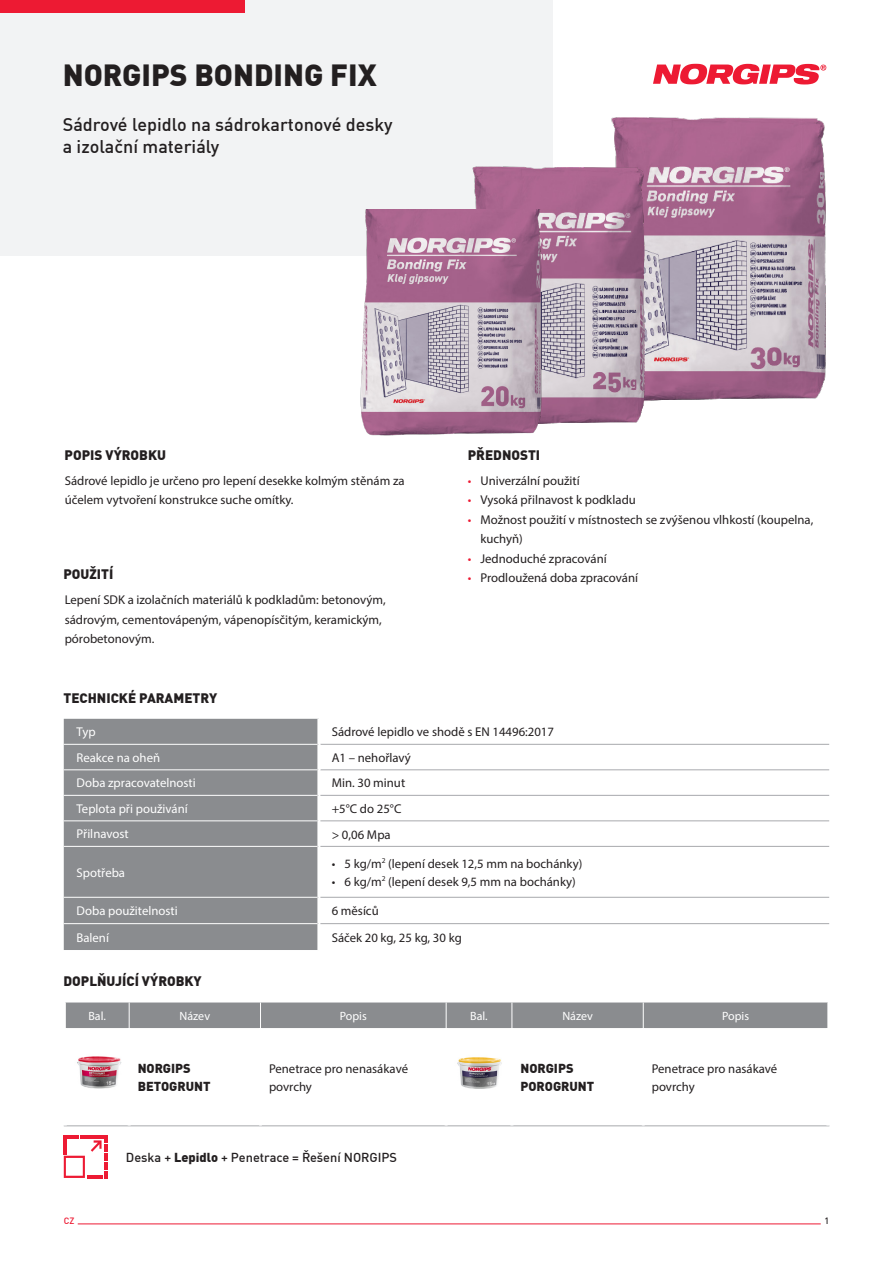
<style>
.page{position:relative;width:893px;height:1263px;background:#fff}
.page>*{position:absolute;margin:0;border:0;box-sizing:border-box;transform-origin:0 0}
.t1{font:900 30px "DIN Offc Pro";color:#231f20}
.t2{font:500 18px/22.5px "DIN Offc Pro";color:#231f20}
.header_2{font:900 13.5px "DIN Offc Pro";color:#231f20}
.txt_bullet{font:12.75px/19.5px "Myriad Pro";color:#231f20}
.t3{font:12.75px "Myriad Pro";color:#fff}
.txt{font:12.75px/18px "Myriad Pro";color:#231f20}
.t4{font:500 12.75px "DIN Offc Pro";color:#231f20}
.txt-2{font:900 12.75px/18px "DIN Offc Pro";color:#231f20}
.t5{font:12px "Myriad Pro";color:#fff}
.t6{font:500 9px "DIN Offc Pro";color:#ed1a33}
.t7{font:500 9px "DIN Offc Pro";color:#231f20}
.s1{color:#ed1a33}
.s2{font-weight:900}
</style>
<div class="page">
<div style="left:0;top:0;width:553px;height:255px;background:#f2f3f4"></div>
<div style="left:0;top:0;width:244px;height:13px;background:#ed1a33"></div>
<svg style="left:653px;top:64px;width:173px;height:20px"></svg>
<hr style="left:78px;top:1223px;width:743px;height:1px;background:#ed1a33">
<svg style="left:64px;top:1135px;width:43px;height:44px"></svg>
<img style="left:611px;top:118px;width:215px;height:282px">
<img style="left:472px;top:162px;width:230px;height:262px">
<hr style="left:64px;top:1125px;width:65px;height:1px;background:#a8a9ad">
<hr style="left:129px;top:1125px;width:131px;height:1px;background:#a8a9ad">
<hr style="left:260px;top:1125px;width:186px;height:1px;background:#a8a9ad">
<hr style="left:446px;top:1125px;width:66px;height:1px;background:#a8a9ad">
<hr style="left:512px;top:1125px;width:131px;height:1px;background:#a8a9ad">
<hr style="left:643px;top:1125px;width:186px;height:1px;background:#a8a9ad">
<div style="left:65px;top:1002px;width:763px;height:26px;background:#8a8c8f"></div>
<div style="left:64px;top:719px;width:253px;height:231px;background:#8a8c8f"></div>
<hr style="left:64px;top:795px;width:253px;height:1px;background:#fff">
<hr style="left:64px;top:820px;width:253px;height:1px;background:#fff">
<hr style="left:64px;top:846px;width:253px;height:1px;background:#fff">
<hr style="left:64px;top:897px;width:253px;height:1px;background:#fff">
<hr style="left:64px;top:923px;width:253px;height:1px;background:#fff">
<hr style="left:320px;top:744px;width:509px;height:1px;background:#a8a9ad">
<hr style="left:320px;top:769px;width:509px;height:1px;background:#a8a9ad">
<hr style="left:320px;top:795px;width:509px;height:1px;background:#a8a9ad">
<hr style="left:320px;top:820px;width:509px;height:1px;background:#a8a9ad">
<hr style="left:320px;top:846px;width:509px;height:1px;background:#a8a9ad">
<hr style="left:320px;top:897px;width:509px;height:1px;background:#a8a9ad">
<hr style="left:320px;top:923px;width:509px;height:1px;background:#a8a9ad">
<hr style="left:64px;top:744px;width:253px;height:1px;background:#fff">
<hr style="left:64px;top:769px;width:253px;height:1px;background:#fff">
<img style="left:77px;top:1056px;width:45px;height:33px">
<img style="left:457px;top:1057px;width:45px;height:32px">
<img style="left:356px;top:209px;width:190px;height:227px">
<p class="t1" style="left:63px;top:51px;width:315px">NORGIPS BONDING FIX</p>
<p class="t2" style="left:63px;top:112px;width:331px">Sádrové lepidlo na sádrokartonové desky a izolační materiály</p>
<p class="header_2" style="left:65px;top:445px;width:103px">POPIS VÝROBKU</p>
<p class="header_2" style="left:468px;top:445px;width:74px">PŘEDNOSTI</p>
<p class="txt_bullet" style="left:65px;top:471px;width:341px">Sádrové lepidlo je určeno pro lepení desekke kolmým stěnám za účelem vytvoření konstrukce suche omítky.</p>
<p class="txt_bullet" style="left:468px;top:471px;width:114px"><span class="s1">•</span> Univerzální použití</p>
<p class="txt_bullet" style="left:468px;top:490px;width:170px"><span class="s1">•</span> Vysoká přilnavost k podkladu</p>
<p class="txt_bullet" style="left:480px;top:510px;width:334px;text-indent:-13px"><span class="s1">•</span> Možnost použití v místnostech se zvýšenou vlhkostí (koupelna, kuchyň)</p>
<p class="txt_bullet" style="left:468px;top:549px;width:141px"><span class="s1">•</span> Jednoduché zpracování</p>
<p class="txt_bullet" style="left:468px;top:568px;width:172px"><span class="s1">•</span> Prodloužená doba zpracování</p>
<p class="header_2" style="left:63px;top:563px;width:51px">POUŽITÍ</p>
<p class="txt_bullet" style="left:65px;top:590px;width:322px">Lepení SDK a izolačních materiálů k podkladům: betonovým, sádrovým, cementovápeným, vápenopísčitým, keramickým, pórobetonovým.</p>
<p class="header_2" style="left:63px;top:688px;width:155px">TECHNICKÉ PARAMETRY</p>
<p class="t3" style="left:77px;top:724px;width:21px">Typ</p>
<p class="txt_bullet" style="left:332px;top:722px;width:224px">Sádrové lepidlo ve shodě s EN 14496:2017</p>
<p class="t3" style="left:77px;top:750px;width:85px">Reakce na oheň</p>
<p class="txt_bullet" style="left:332px;top:748px;width:81px">A1 – nehořlavý</p>
<p class="t3" style="left:77px;top:775px;width:121px">Doba zpracovatelnosti</p>
<p class="txt_bullet" style="left:332px;top:773px;width:75px">Min. 30 minut</p>
<p class="t3" style="left:77px;top:801px;width:113px">Teplota při použivání</p>
<p class="txt_bullet" style="left:332px;top:799px;width:71px">+5°C do 25°C</p>
<p class="t3" style="left:77px;top:826px;width:54px">Přilnavost</p>
<p class="txt_bullet" style="left:332px;top:824px;width:61px">&gt; 0,06 Mpa</p>
<p class="t3" style="left:77px;top:864px;width:50px">Spotřeba</p>
<p class="txt_bullet" style="left:332px;top:853px;width:252px">• 5 kg/m<sup>2</sup> (lepení desek 12,5 mm na bochánky)</p>
<p class="txt_bullet" style="left:332px;top:871px;width:246px">• 6 kg/m<sup>2</sup> (lepení desek 9,5 mm na bochánky)</p>
<p class="t3" style="left:77px;top:903px;width:103px">Doba použitelnosti</p>
<p class="txt_bullet" style="left:332px;top:901px;width:49px">6 měsíců</p>
<p class="t3" style="left:77px;top:929px;width:34px">Balení</p>
<p class="txt_bullet" style="left:332px;top:927px;width:132px">Sáček 20 kg, 25 kg, 30 kg</p>
<p class="header_2" style="left:63px;top:971px;width:140px">DOPLŇUJÍCÍ VÝROBKY</p>
<p class="t5" style="left:88px;top:1008px;width:19px">Bal.</p>
<p class="t5" style="left:180px;top:1008px;width:32px">Název</p>
<p class="t5" style="left:340px;top:1008px;width:29px">Popis</p>
<p class="t5" style="left:470px;top:1008px;width:19px">Bal.</p>
<p class="t5" style="left:562px;top:1008px;width:32px">Název</p>
<p class="t5" style="left:722px;top:1008px;width:29px">Popis</p>
<p class="txt-2" style="left:138px;top:1058px;width:74px">NORGIPS<br>BETOGRUNT</p>
<p class="txt" style="left:269px;top:1059px;width:141px">Penetrace pro nenasákavé povrchy</p>
<p class="txt-2" style="left:520px;top:1058px;width:75px">NORGIPS<br>POROGRUNT</p>
<p class="txt" style="left:652px;top:1059px;width:127px">Penetrace pro nasákavé povrchy</p>
<p class="t4" style="left:126px;top:1147px;width:273px">Deska + <span class="s2">Lepidlo</span> + Penetrace = Řešení NORGIPS</p>
<p class="t6" style="left:64px;top:1214px;width:12px">CZ</p>
<p class="t7" style="left:824px;top:1214px;width:6px">1</p>
</div>
